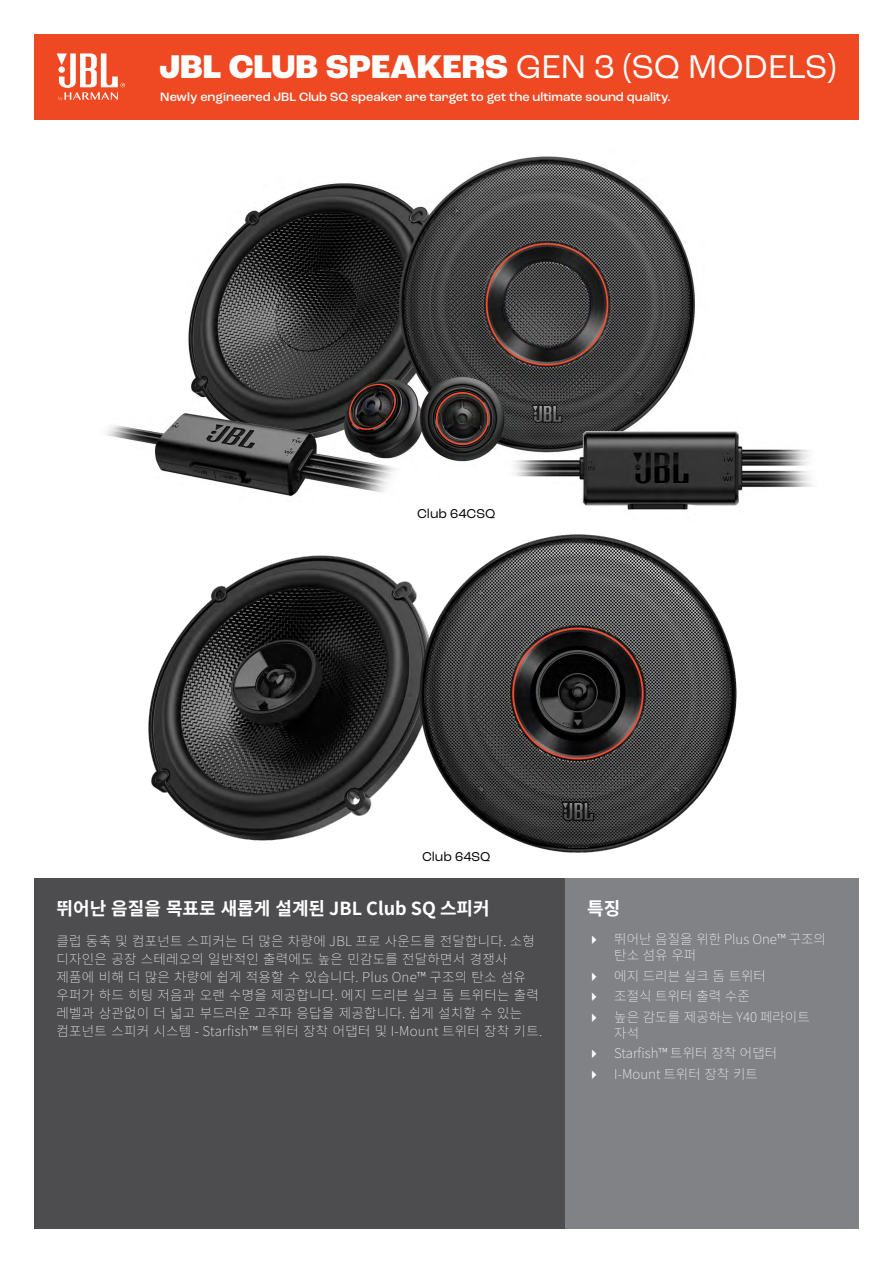
<style>
.page{position:relative;width:893px;height:1263px;background:#fff}
.page>*{position:absolute;margin:0;border:0;box-sizing:border-box;transform-origin:0 0}
.t1{font:800 34.5px "Roc Grotesk";color:#fff}
.t2{font:700 18px "Noto Sans CJ Kkr";color:#fff}
.t3{font:100 13.5px/18px "Noto Sans CJ Kkr";letter-spacing:.02em;color:#fff}
.t4{font:100 13.5px/20.4px "Noto Sans CJ Kkr";color:#fff}
.t5{font:13.5px "Roc Grotesk";color:#000}
.t6{font:500 12.75px "Roc Grotesk";color:#fff}
.s1{font-weight:400}
</style>
<div class="page">
<img style="left:105px;top:156px;width:707px;height:354px">
<img style="left:148px;top:534px;width:589px;height:319px">
<div style="left:565px;top:878px;width:294px;height:351px;background:#808285"></div>
<div style="left:34px;top:878px;width:531px;height:351px;background:#4d4d4f"></div>
<div style="left:34px;top:34px;width:825px;height:85px;background:#ef4923"></div>
<svg style="left:57px;top:53px;width:68px;height:48px"></svg>
<h1 class="t1" style="left:159px;top:45px;width:679px">JBL CLUB SPEAKERS <span class="s1">GEN 3 (SQ MODELS)</span></h1>
<p class="t6" style="left:160px;top:89px;width:512px">Newly engineered JBL Club SQ speaker are target to get the ultimate sound quality.</p>
<p class="t5" style="left:417px;top:505px;width:80px">Club 64CSQ</p>
<p class="t5" style="left:422px;top:848px;width:70px">Club 64SQ</p>
<h2 class="t2" style="left:57px;top:898px;width:435px">뛰어난 음질을 목표로 새롭게 설계된 JBL Club SQ 스피커</h2>
<p class="t3" style="left:57px;top:932px;width:487px">클럽 동축 및 컴포넌트 스피커는 더 많은 차량에 JBL 프로 사운드를 전달합니다. 소형 디자인은 공장 스테레오의 일반적인 출력에도 높은 민감도를 전달하면서 경쟁사 제품에 비해 더 많은 차량에 쉽게 적용할 수 있습니다. Plus One™ 구조의 탄소 섬유 우퍼가 하드 히팅 저음과 오랜 수명을 제공합니다. 에지 드리븐 실크 돔 트위터는 출력 레벨과 상관없이 더 넓고 부드러운 고주파 응답을 제공합니다. 쉽게 설치할 수 있는 컴포넌트 스피커 시스템 - Starfish™ 트위터 장착 어댑터 및 I-Mount 트위터 장착 키트.</p>
<h2 class="t2" style="left:587px;top:898px;width:35px">특징</h2>
<p class="t4" style="left:614px;top:931px;width:213px;line-height:16.2px">뛰어난 음질을 위한 Plus One™ 구조의 탄소 섬유 우퍼</p>
<p class="t4" style="left:614px;top:966px;width:197px">에지 드리븐 실크 돔 트위터<br>조절식 트위터 출력 수준<br>높은 감도를 제공하는 Y40 페라이트</p>
<p class="t4" style="left:614px;top:1023px;width:164px">자석<br>Starfish™ 트위터 장착 어댑터<br>I-Mount 트위터 장착 키트</p>
</div>
